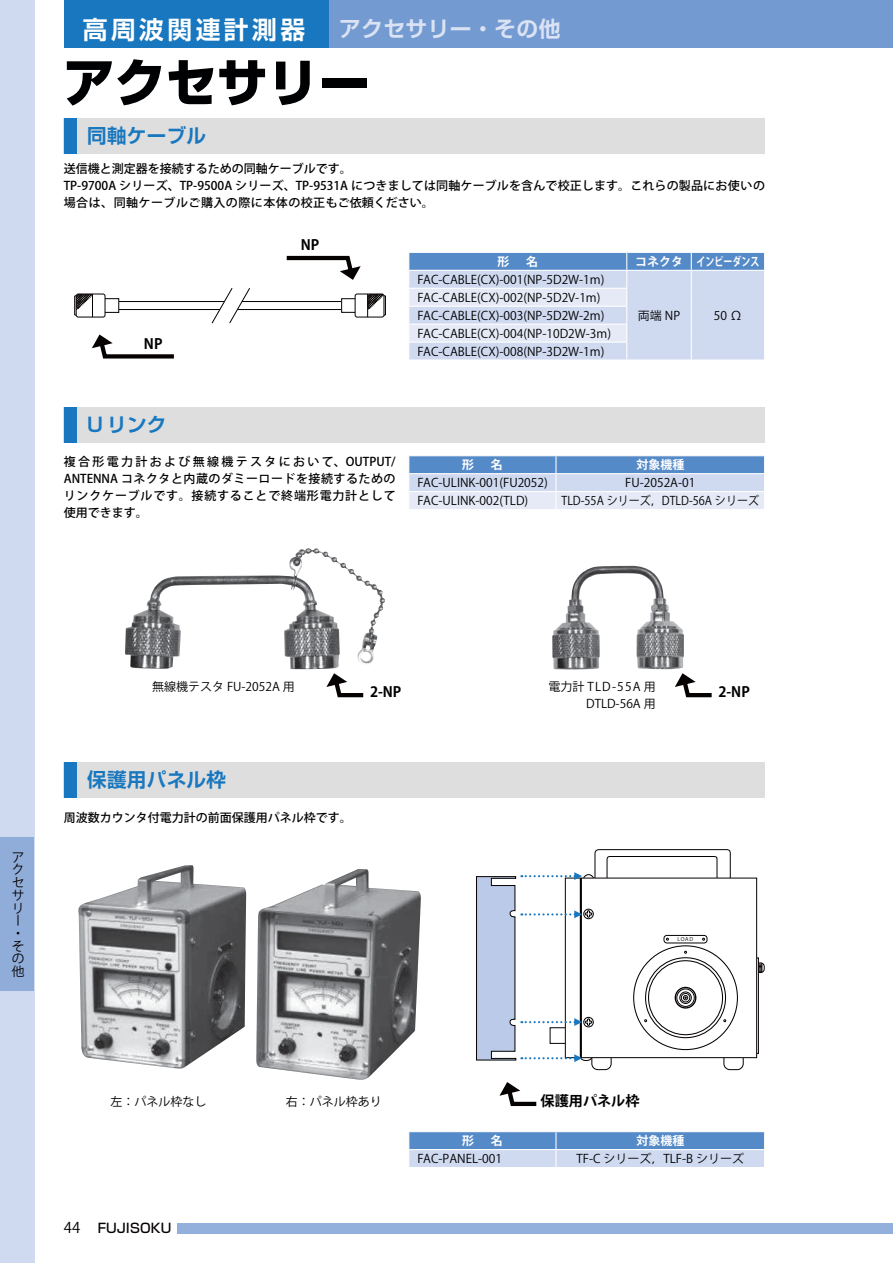
<style>
.page{position:relative;width:893px;height:1263px;background:#fff}
.page>*{position:absolute;margin:0;border:0;box-sizing:border-box;transform-origin:0 0}
.t1{font:51px "Shin Go Pro Heavy 90 msp RKSJ H";color:#000102}
.t2{font:24.75px "Shin Go Pro De Bold 90 msp RKSJ H";letter-spacing:.14em;color:#fff}
.t3{font:21.75px "Shin Go Pro De Bold 90 msp RKSJ H";letter-spacing:.02em;color:#dae2f3}
.t4{font:19.5px "Shin Go Pro De Bold 90 msp RKSJ H";letter-spacing:.02em;color:#1877be}
.t5{font:14.1px "Koz Go Pro Bold 90 msp RKSJ H";color:#000102}
.t6{font:13.05px "Shin Go Pro Medium 90 msp RKSJ H";letter-spacing:.005em;color:#050100}
.t7{font:12.75px/12.8px "Koz Go Pro Regular 90 msp RKSJ V";color:#050100}
.t8{font:12px/18px "Koz Go Pro Regular 90 msp RKSJ V";color:#000102}
.t9{font:12px/17.1px "Koz Go Pro Medium 90 msp RKSJ H";letter-spacing:.01em;color:#000102}
.t10{font:12px "Koz Go Pro Bold 90 msp RKSJ H";color:#fff}
.t11{font:12px "Koz Go Pro Regular 90 msp RKSJ V";color:#000102;scale:.92 1}
.t12{font:5.25px "Koz Go Pr 6 N Regular 90 msp RKSJ H";color:#050100}
.s1{font-family:"Koz Go Pro Regular 90 msp RKSJ V";font-size:14.85px;color:#000102}
</style>
<div class="page">
<div style="left:0;top:0;width:34px;height:1263px;background:#cfd9ef"></div>
<div style="left:177px;top:1223px;width:716px;height:10px;background:#93afdb"></div>
<div style="left:307px;top:0;width:586px;height:48px;background:#739bd1"></div>
<div style="left:64px;top:0;width:264px;height:48px;background:#1877be"></div>
<div style="left:0;top:838px;width:33px;height:153px;background:#90adda"></div>
<div style="left:64px;top:118px;width:701px;height:35px;background:#dededf"></div>
<div style="left:64px;top:407px;width:701px;height:35px;background:#dededf"></div>
<div style="left:64px;top:762px;width:701px;height:35px;background:#dededf"></div>
<div style="left:64px;top:118px;width:13px;height:35px;background:#1877be"></div>
<div style="left:64px;top:407px;width:13px;height:35px;background:#1877be"></div>
<div style="left:64px;top:762px;width:13px;height:35px;background:#1877be"></div>
<svg style="left:408px;top:252px;width:357px;height:108px;background:#c3d2eb"></svg>
<svg style="left:408px;top:456px;width:357px;height:53px;background:#b2c7e5"></svg>
<svg style="left:408px;top:1132px;width:357px;height:35px;background:#97b5dd"></svg>
<img style="left:125px;top:548px;width:256px;height:121px">
<img style="left:552px;top:566px;width:132px;height:104px">
<svg style="left:326px;top:673px;width:38px;height:25px"></svg>
<img style="left:78px;top:865px;width:343px;height:215px">
<svg style="left:92px;top:335px;width:82px;height:24px"></svg>
<svg style="left:286px;top:255px;width:75px;height:25px"></svg>
<svg style="left:499px;top:1082px;width:38px;height:25px"></svg>
<svg style="left:675px;top:673px;width:37px;height:25px"></svg>
<div style="left:117px;top:301px;width:233px;height:9px;border:1px solid #050100"></div>
<svg style="left:211px;top:288px;width:40px;height:36px"></svg>
<div style="left:103px;top:298px;width:16px;height:15px;border:1px solid #050100"></div>
<div style="left:76px;top:294px;width:29px;height:23px;border:1px solid #050100;border-radius:2px"></div>
<svg style="left:74px;top:294px;width:19px;height:23px"></svg>
<div style="left:342px;top:299px;width:15px;height:13px;background:#fff"></div>
<div style="left:341px;top:298px;width:16px;height:15px;border:1px solid #050100"></div>
<div style="left:355px;top:294px;width:29px;height:23px;border:1px solid #050100;border-radius:2px"></div>
<svg style="left:367px;top:294px;width:19px;height:23px"></svg>
<div style="left:748px;top:962px;width:17px;height:11px;border:1px solid #050100;border-radius:4px"></div>
<svg style="left:759px;top:963px;width:3px;height:9px"></svg>
<div style="left:754px;top:957px;width:5px;height:97px;border:1px solid #050100"></div>
<div style="left:591px;top:1045px;width:20px;height:25px;border:1px solid #050100;border-radius:6px"></div>
<div style="left:723px;top:1045px;width:20px;height:25px;border:1px solid #050100;border-radius:6px"></div>
<div style="left:565px;top:878px;width:192px;height:180px;background:#fff"></div>
<svg style="left:476px;top:849px;width:255px;height:213px"></svg>
<h2 class="t2" style="left:83px;top:20px;width:224px">高周波関連計測器</h2>
<h3 class="t3" style="left:339px;top:21px;width:223px">アクセサリー・その他</h3>
<h1 class="t1" style="left:64px;top:64px;width:307px">アクセサリー</h1>
<h3 class="t4" style="left:87px;top:129px;width:120px">同軸ケーブル</h3>
<p class="t9" style="left:64px;top:162px;width:703px">送信機と測定器を接続するための同軸ケーブルです。<br>TP-9700A シリーズ、TP-9500A シリーズ、TP-9531A につきましては同軸ケーブルを含んで校正します。これらの製品にお使いの場合は、同軸ケーブルご購入の際に本体の校正もご依頼ください。</p>
<p class="t5" style="left:144px;top:338px;width:20px">NP</p>
<p class="t5" style="left:301px;top:240px;width:20px">NP</p>
<p class="t10" style="left:497px;top:257px;width:42px">形　名</p>
<p class="t10" style="left:635px;top:257px;width:126px">コネクタ インピーダンス</p>
<p class="t8" style="left:417px;top:272px;width:189px">FAC-CABLE(CX)-001(NP-5D2W-1m)</p>
<p class="t8" style="left:638px;top:308px;width:44px">両端 NP</p>
<p class="t8" style="left:714px;top:308px;width:30px">50 Ω</p>
<p class="t8" style="left:417px;top:290px;width:195px">FAC-CABLE(CX)-002(NP-5D2V-1m)<br>FAC-CABLE(CX)-003(NP-5D2W-2m)<br>FAC-CABLE(CX)-004(NP-10D2W-3m)<br>FAC-CABLE(CX)-008(NP-3D2W-1m)</p>
<h3 class="t4" style="left:87px;top:418px;width:81px">U リンク</h3>
<p class="t9" style="left:64px;top:454px;width:333px;text-align:justify">複合形電力計および無線機テスタにおいて、OUTPUT/ ANTENNA コネクタと内蔵のダミーロードを接続するためのリンクケーブルです。接続することで終端形電力計として使用できます。</p>
<p class="t10" style="left:462px;top:460px;width:42px">形　名</p>
<p class="t10" style="left:636px;top:460px;width:49px">対象機種</p>
<p class="t8" style="left:417px;top:475px;width:132px">FAC-ULINK-001(FU2052)</p>
<p class="t8" style="left:625px;top:475px;width:72px">FU-2052A-01</p>
<p class="t8" style="left:417px;top:493px;width:112px">FAC-ULINK-002(TLD)</p>
<p class="t11" style="left:561px;top:496px;width:216px">TLD-55A シリーズ，DTLD-56A シリーズ</p>
<p class="t7" style="left:12px;top:852px;width:14px">アクセサリー・その他</p>
<p class="t8" style="left:152px;top:679px;width:144px">無線機テスタ FU-2052A 用</p>
<h3 class="t4" style="left:87px;top:773px;width:140px">保護用パネル枠</h3>
<p class="t9" style="left:64px;top:810px;width:289px">周波数カウンタ付電力計の前面保護用パネル枠です。</p>
<p class="t5" style="left:370px;top:686px;width:33px">2-NP</p>
<p class="t8" style="left:548px;top:680px;width:109px;line-height:16.8px;text-align:right">電力計 TLD-55A 用<br>DTLD-56A 用</p>
<p class="t5" style="left:718px;top:686px;width:33px">2-NP</p>
<p class="t12" style="left:677px;top:937px;width:17px">LOAD</p>
<p class="t8" style="left:110px;top:1094px;width:97px">左：パネル枠なし</p>
<p class="t8" style="left:286px;top:1094px;width:97px">右：パネル枠あり</p>
<p class="t6" style="left:64px;top:1224px;width:109px"><span class="s1">44</span> FUJISOKU</p>
<p class="t5" style="left:541px;top:1095px;width:100px">保護用パネル枠</p>
<p class="t10" style="left:462px;top:1136px;width:42px">形　名</p>
<p class="t10" style="left:636px;top:1136px;width:49px">対象機種</p>
<p class="t8" style="left:417px;top:1151px;width:86px">FAC-PANEL-001</p>
<p class="t8" style="left:576px;top:1151px;width:169px">TF-C シリーズ，TLF-B シリーズ</p>
</div>
